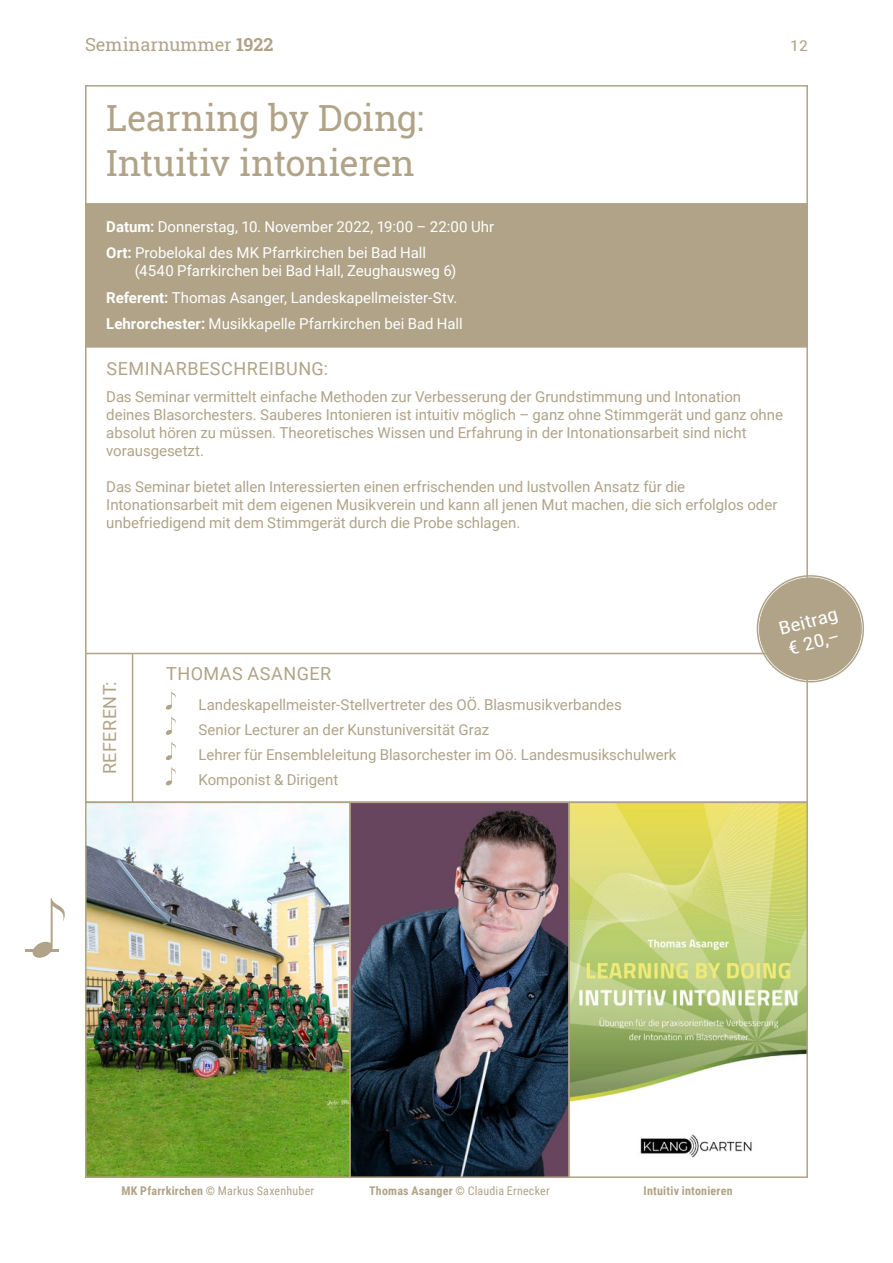
<style>
.page{position:relative;width:893px;height:1263px;background:#fff}
.page>*{position:absolute;margin:0;border:0;box-sizing:border-box;transform-origin:0 0}
.t1{font:36px/45px "Roboto Slab";letter-spacing:-.01em;color:#b0a388}
.t2{font:18px "Roboto";letter-spacing:.03em;color:#b0a388}
.t3{font:18px "Roboto Slab";color:#b0a388}
.t4{font:18px/21.6px "Roboto Condensed";color:#fff;scale:1.19 1}
.t5{font:15px/18px "Roboto";letter-spacing:-.005em;color:#b0a388}
.t6{font:15px/26.5px "Roboto";color:#fff}
.t7{font:15px "Roboto Condensed";color:#b0a388;scale:1.19 1}
.t8{font:12px "Roboto Condensed";letter-spacing:.015em;color:#b0a388}
.t9{font:700 12px "Roboto Condensed";letter-spacing:.02em;color:#b0a388}
.s1{font-weight:700}
</style>
<div class="page">
<svg style="left:31px;top:898px;width:34px;height:60px"></svg>
<hr style="left:26px;top:949px;width:33px;height:2px;background:#b0a388">
<div style="left:85px;top:203px;width:723px;height:145px;background:#b0a388;border:2px solid #b0a388"></div>
<svg style="left:166px;top:691px;width:10px;height:19px"></svg>
<svg style="left:165px;top:717px;width:11px;height:18px"></svg>
<svg style="left:165px;top:742px;width:11px;height:18px"></svg>
<svg style="left:165px;top:767px;width:11px;height:19px"></svg>
<hr style="left:85px;top:653px;width:723px;height:1px;background:#b0a388">
<hr style="left:85px;top:801px;width:723px;height:2px;background:#b0a388">
<img style="left:352px;top:805px;width:215px;height:370px">
<div style="left:349px;top:802px;width:221px;height:376px;border:2px solid #b0a388"></div>
<img style="left:88px;top:804px;width:260px;height:371px">
<div style="left:85px;top:801px;width:266px;height:377px;border:2px solid #b0a388"></div>
<svg style="left:571px;top:805px;width:234px;height:353px"></svg>
<div style="left:568px;top:802px;width:240px;height:376px;border:2px solid #b0a388"></div>
<svg style="left:752px;top:570px;width:112px;height:117px"></svg>
<hr style="left:132px;top:654px;width:1px;height:149px;background:#b0a388">
<p class="t3" style="left:85px;top:32px;width:190px">Seminarnummer <span class="s1">1922</span></p>
<p class="t7" style="left:790px;top:35px;width:16px">12</p>
<h1 class="t1" style="left:106px;top:95px;width:319px">Learning by Doing:<br>Intuitiv intonieren</h1>
<p class="t6" style="left:106px;top:212px;width:389px"><span class="s1">Datum:</span> Donnerstag, 10. November 2022, 19:00 – 22:00 Uhr<br><span class="s1">Ort:</span> Probelokal des MK Pfarrkirchen bei Bad Hall</p>
<p class="t6" style="left:106px;top:257px;width:358px;text-indent:29px">(4540 Pfarrkirchen bei Bad Hall, Zeughausweg 6)<br><span class="s1">Referent:</span> Thomas Asanger, Landeskapellmeister-Stv.<br><span class="s1">Lehrorchester:</span> Musikkapelle Pfarrkirchen bei Bad Hall</p>
<p class="t2" style="left:107px;top:356px;width:223px">SEMINARBESCHREIBUNG:</p>
<p class="t5" style="left:106px;top:387px;width:678px">Das Seminar vermittelt einfache Methoden zur Verbesserung der Grundstimmung und Intonation deines Blasorchesters. Sauberes Intonieren ist intuitiv möglich – ganz ohne Stimmgerät und ganz ohne absolut hören zu müssen. Theoretisches Wissen und Erfahrung in der Intonationsarbeit sind nicht vorausgesetzt.</p>
<p class="t5" style="left:106px;top:477px;width:673px">Das Seminar bietet allen Interessierten einen erfrischenden und lustvollen Ansatz für die<br>Intonationsarbeit mit dem eigenen Musikverein und kann all jenen Mut machen, die sich erfolglos oder unbefriedigend mit dem Stimmgerät durch die Probe schlagen.</p>
<p class="t2" style="left:97px;top:774px;width:94px;rotate:-90deg">REFERENT:</p>
<p class="t2" style="left:166px;top:661px;width:167px">THOMAS ASANGER</p>
<p class="t5" style="left:199px;top:691px;width:479px;line-height:25.2px">Landeskapellmeister-Stellvertreter des OÖ. Blasmusikverbandes<br>Senior Lecturer an der Kunstuniversität Graz<br>Lehrer für Ensembleleitung Blasorchester im Oö. Landesmusikschulwerk Komponist &amp; Dirigent</p>
<p class="t4" style="left:776px;top:618px;width:52px;rotate:-15deg">Beitrag € 20,–</p>
<p class="t8" style="left:121px;top:1182px;width:194px"><span class="s1">MK Pfarrkirchen ©</span> Markus Saxenhuber</p>
<p class="t8" style="left:369px;top:1182px;width:182px"><span class="s1">Thomas Asanger ©</span> Claudia Ernecker</p>
<p class="t9" style="left:644px;top:1182px;width:91px">Intuitiv intonieren</p>
</div>
